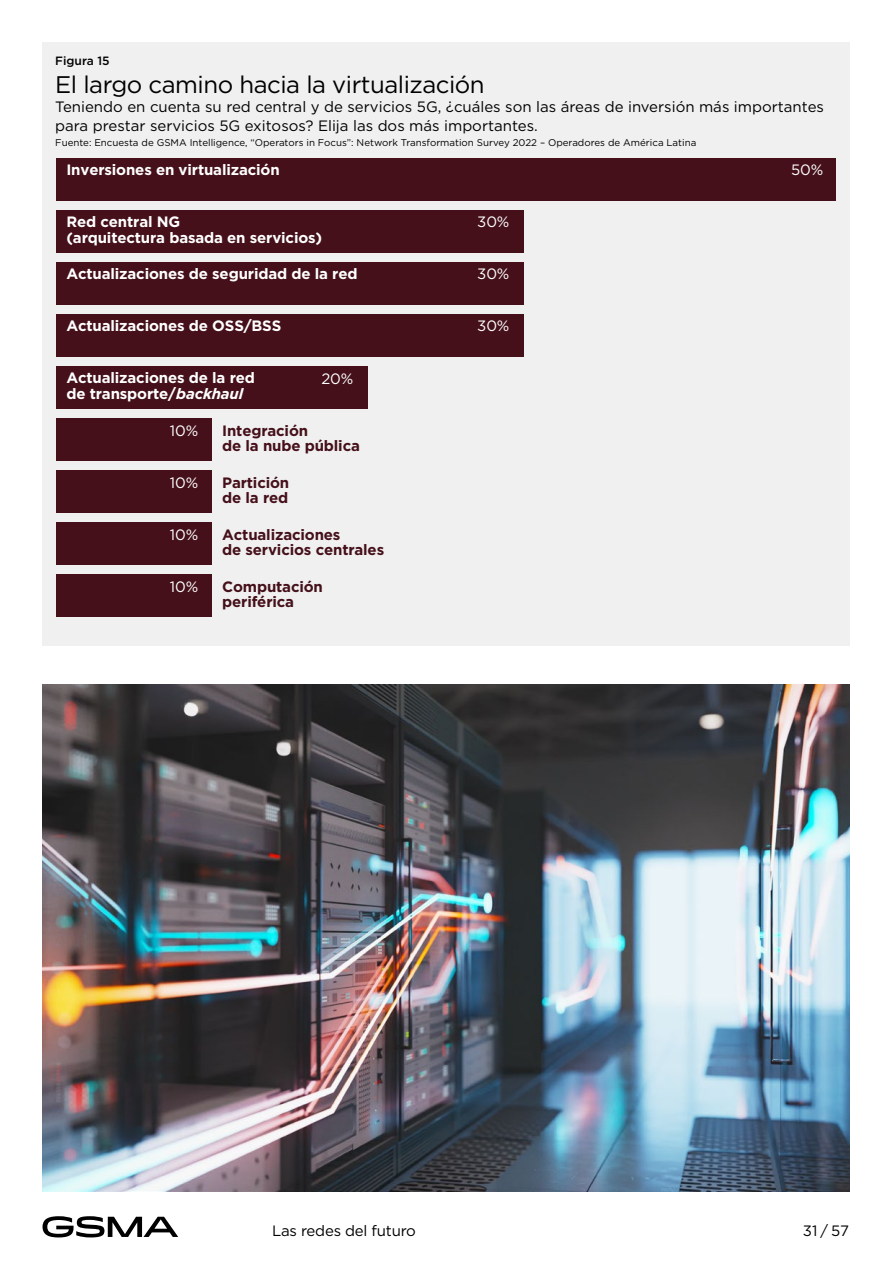
<style>
.page{position:relative;width:893px;height:1263px;background:#fff}
.page>*{position:absolute;margin:0;border:0;box-sizing:border-box;transform-origin:0 0}
.Fig_title{font:24px "Gotham";letter-spacing:-.02em;color:#000}
.t1{font:700 15px/15.8px "Gotham";letter-spacing:-.01em;color:#fff}
.Fig_title-2{font:15px/19px "Gotham";color:#000}
.t2{font:700 15px/15.8px "Gotham";letter-spacing:-.01em;color:#45101a}
.t3{font:15px "Gotham";letter-spacing:-.01em;color:#fff}
.Fig_number{font:500 12px "Gotham";color:#000}
.Fig_source{font:9.75px "Gotham";color:#000}
.s1{font-style:italic}
</style>
<div class="page">
<svg style="left:43px;top:1216px;width:135px;height:21px"></svg>
<div style="left:43px;top:43px;width:807px;height:603px;background:#f0f0f0"></div>
<div style="left:56px;top:158px;width:780px;height:42px;background:#45101a"></div>
<div style="left:56px;top:210px;width:468px;height:42px;background:#45101a"></div>
<div style="left:56px;top:262px;width:468px;height:42px;background:#45101a"></div>
<div style="left:56px;top:314px;width:468px;height:42px;background:#45101a"></div>
<div style="left:56px;top:366px;width:312px;height:42px;background:#45101a"></div>
<div style="left:56px;top:418px;width:156px;height:42px;background:#45101a"></div>
<div style="left:56px;top:470px;width:156px;height:42px;background:#45101a"></div>
<div style="left:56px;top:522px;width:156px;height:42px;background:#45101a"></div>
<div style="left:56px;top:574px;width:156px;height:42px;background:#45101a"></div>
<img style="left:43px;top:685px;width:806px;height:506px">
<p class="Fig_number" style="left:55px;top:53px;width:56px">Figura 15</p>
<p class="Fig_title" style="left:55px;top:69px;width:431px">El largo camino hacia la virtualización</p>
<p class="Fig_title-2" style="left:55px;top:96px;width:770px">Teniendo en cuenta su red central y de servicios 5G, ¿cuáles son las áreas de inversión más importantes para prestar servicios 5G exitosos? Elija las dos más importantes.</p>
<p class="Fig_source" style="left:55px;top:136px;width:643px">Fuente: Encuesta de GSMA Intelligence, “Operators in Focus”: Network Transformation Survey 2022 – Operadores de América Latina</p>
<p class="t1" style="left:66px;top:162px;width:215px">Inversiones en virtualización</p>
<p class="t1" style="left:66px;top:214px;width:257px">Red central NG<br>(arquitectura basada en servicios)</p>
<p class="t1" style="left:66px;top:266px;width:293px">Actualizaciones de seguridad de la red</p>
<p class="t1" style="left:66px;top:318px;width:216px">Actualizaciones de OSS/BSS</p>
<p class="t1" style="left:66px;top:370px;width:190px">Actualizaciones de la red de transporte/<span class="s1">backhaul</span></p>
<p class="t3" style="left:321px;top:369px;width:33px">20%</p>
<p class="t3" style="left:170px;top:421px;width:30px">10%</p>
<p class="t2" style="left:222px;top:422px;width:139px">Integración<br>de la nube pública</p>
<p class="t3" style="left:170px;top:473px;width:30px">10%</p>
<p class="t2" style="left:222px;top:474px;width:69px">Partición de la red</p>
<p class="t3" style="left:170px;top:525px;width:30px">10%</p>
<p class="t2" style="left:222px;top:526px;width:164px">Actualizaciones<br>de servicios centrales</p>
<p class="t3" style="left:170px;top:577px;width:30px">10%</p>
<p class="t2" style="left:222px;top:578px;width:102px">Computación periférica</p>
<p class="t3" style="left:477px;top:212px;width:34px">30%</p>
<p class="t3" style="left:477px;top:264px;width:34px">30%</p>
<p class="t3" style="left:477px;top:317px;width:34px">30%</p>
<p class="t3" style="left:791px;top:160px;width:34px">50%</p>
<p class="Fig_title-2" style="left:272px;top:1221px;width:145px">Las redes del futuro</p>
<p class="Fig_title-2" style="left:803px;top:1221px;width:48px">31 / 57</p>
</div>
